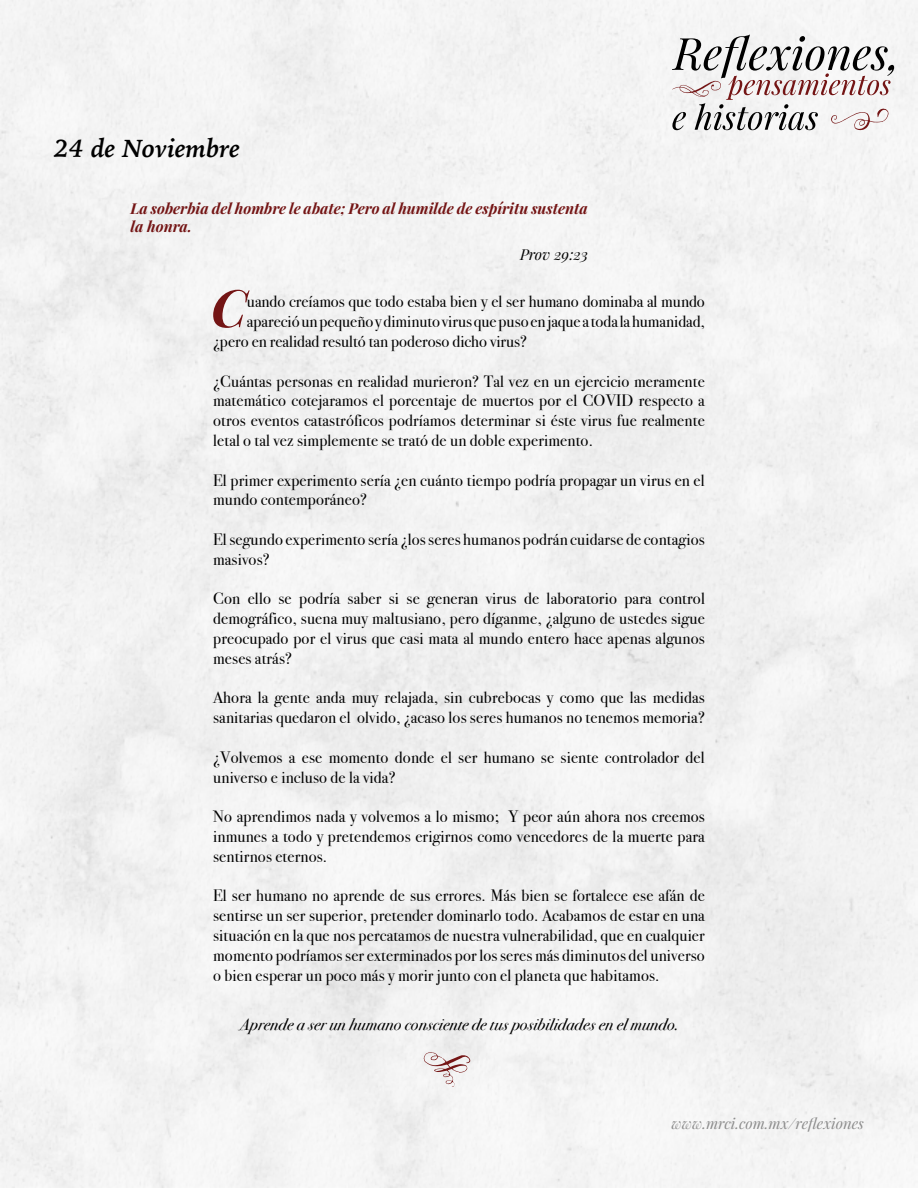
<style>
.page{position:relative;width:918px;height:1188px;background:#fff}
.page>*{position:absolute;margin:0;border:0;box-sizing:border-box;transform-origin:0 0}
.t1{font:italic 700 51.9px "Playfair Display";color:#741515}
.t2{font:italic 700 25.5px "Iowan Old Style";color:#000}
.t3{font:16.5px/19.8px "Bodoni Svty Two ITCTT";letter-spacing:.01em;color:#000;text-align:justify}
.t4{font:italic 16.5px "Bodoni Svty Two ITCTT";letter-spacing:.01em;color:#000}
.t5{font:italic 700 15px/18px "Playfair Display";color:#741515}
.t6{font:italic 15px "Playfair Display";color:#8c8c8c}
.t7{font:italic 15px "Playfair Display";color:#000}
</style>
<div class="page">
<svg style="left:672px;top:34px;width:222px;height:96px"></svg>
<svg style="left:423px;top:1052px;width:47px;height:35px"></svg>
<h2 class="t2" style="left:54px;top:125px;width:188px">24 de Noviembre</h2>
<p class="t5" style="left:130px;top:198px;width:459px">La soberbia del hombre le abate; Pero al humilde de espíritu sustenta la honra.</p>
<p class="t7" style="left:520px;top:244px;width:69px">Prov 29:23</p>
<h1 class="t1" style="left:211px;top:272px;width:37px">C</h1>
<p class="t3" style="left:247px;top:290px;width:459px">uando creíamos que todo estaba bien y el ser humano dominaba al mundo</p>
<p class="t3" style="left:247px;top:310px;width:459px">apareció un pequeño y diminuto virus que puso en jaque a toda la humanidad,</p>
<p class="t3" style="left:213px;top:330px;width:315px">¿pero en realidad resultó tan poderoso dicho virus?</p>
<p class="t3" style="left:213px;top:369px;width:493px">¿Cuántas personas en realidad murieron? Tal vez en un ejercicio meramente matemático cotejaramos el porcentaje de muertos por el COVID respecto a otros eventos catastróficos podríamos determinar si éste virus fue realmente letal o tal vez simplemente se trató de un doble experimento.</p>
<p class="t3" style="left:213px;top:468px;width:493px">El primer experimento sería ¿en cuánto tiempo podría propagar un virus en el mundo contemporáneo?</p>
<p class="t3" style="left:213px;top:528px;width:493px">El segundo experimento sería ¿los seres humanos podrán cuidarse de contagios masivos?</p>
<p class="t3" style="left:213px;top:587px;width:493px">Con ello se podría saber si se generan virus de laboratorio para control demográfico, suena muy maltusiano, pero díganme, ¿alguno de ustedes sigue preocupado por el virus que casi mata al mundo entero hace apenas algunos meses atrás?</p>
<p class="t3" style="left:213px;top:686px;width:493px">Ahora la gente anda muy relajada, sin cubrebocas y como que las medidas sanitarias quedaron el olvido, ¿acaso los seres humanos no tenemos memoria?</p>
<p class="t3" style="left:213px;top:746px;width:493px">¿Volvemos a ese momento donde el ser humano se siente controlador del universo e incluso de la vida?</p>
<p class="t3" style="left:213px;top:805px;width:493px">No aprendimos nada y volvemos a lo mismo; Y peor aún ahora nos creemos inmunes a todo y pretendemos erigirnos como vencedores de la muerte para sentirnos eternos.</p>
<p class="t3" style="left:213px;top:884px;width:493px">El ser humano no aprende de sus errores. Más bien se fortalece ese afán de sentirse un ser superior, pretender dominarlo todo. Acabamos de estar en una situación en la que nos percatamos de nuestra vulnerabilidad, que en cualquier momento podríamos ser exterminados por los seres más diminutos del universo o bien esperar un poco más y morir junto con el planeta que habitamos.</p>
<p class="t4" style="left:239px;top:1010px;width:441px">Aprende a ser un humano consciente de tus posibilidades en el mundo.</p>
<p class="t6" style="left:672px;top:1114px;width:194px">www.mrci.com.mx/reflexiones</p>
</div>
